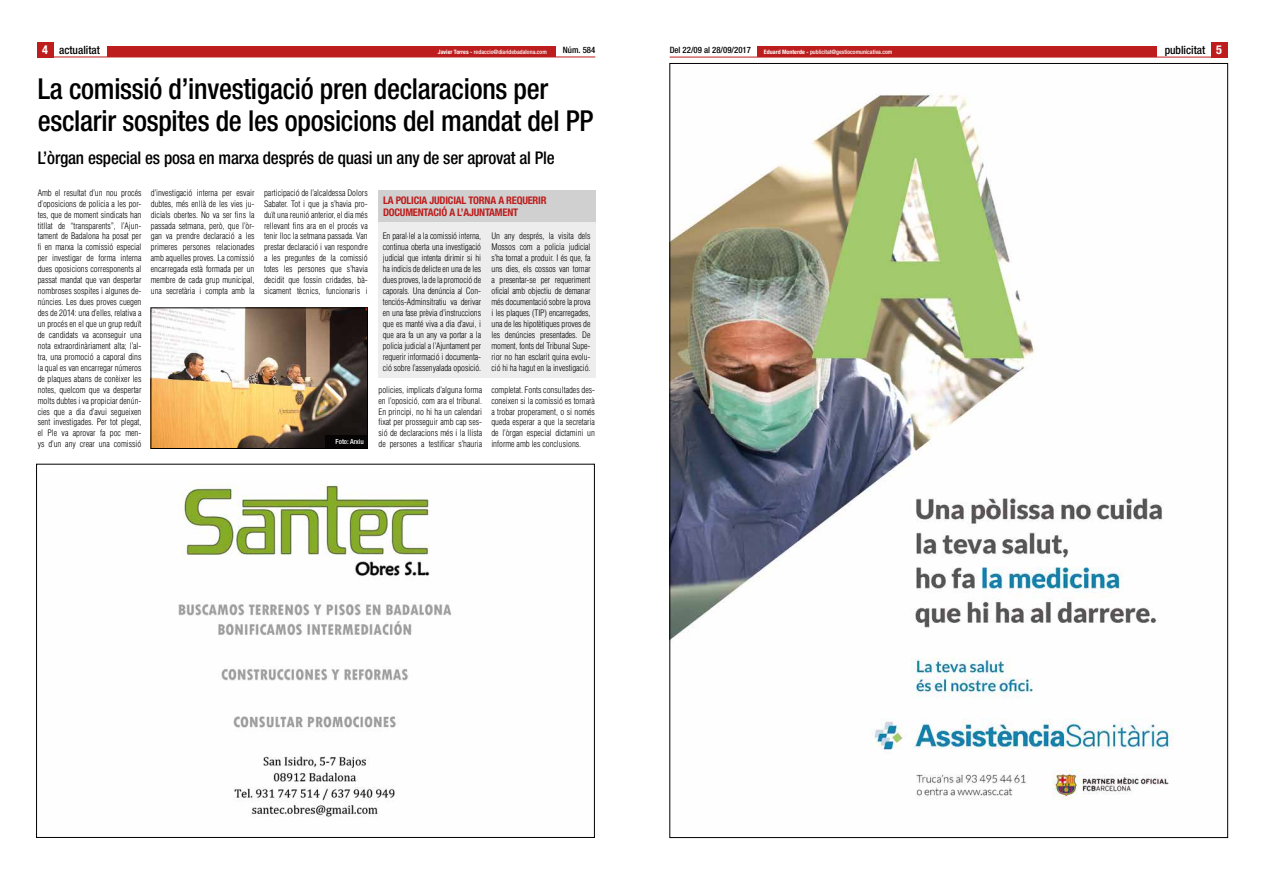
<style>
.page{position:relative;width:1265px;height:881px;background:#fff}
.page>*{position:absolute;margin:0;border:0;box-sizing:border-box;transform-origin:0 0}
.t1{font:500 condensed 28.88px/32.4px "Helvetica Neue";letter-spacing:-.01em;color:#000}
.t2{font:500 condensed 17.5px "Helvetica Neue";letter-spacing:-.01em;color:#000}
.t3{font:500 condensed 11.38px "Helvetica Neue";color:#000}
.t4{font:700 condensed 10.5px/12.2px "Helvetica Neue";letter-spacing:-.02em;color:#bd1d1d}
.t5{font:300 condensed 8.75px/10.9px "Helvetica";color:#000;text-align:justify}
.t6{font:500 condensed 8.75px "Helvetica Neue";color:#000}
.t7{font:500 condensed 7px "Helvetica Neue";color:#fff}
.t8{font:500 condensed 6.04px "Helvetica Neue";color:#fff}
.s1{font-weight:700;font-size:12.25px;color:#fff}
.s2{font-weight:700}
</style>
<div class="page">
<div style="left:1211px;top:42px;width:17px;height:15px;background:#bd1d1d"></div>
<hr style="left:670px;top:57px;width:558px;height:1px;background:#bd1d1d">
<div style="left:757px;top:46px;width:399px;height:11px;background:#bd1d1d"></div>
<hr style="left:37px;top:57px;width:558px;height:1px;background:#bd1d1d">
<div style="left:107px;top:46px;width:448px;height:11px;background:#bd1d1d"></div>
<div style="left:37px;top:42px;width:17px;height:15px;background:#bd1d1d"></div>
<img style="left:672px;top:93px;width:501px;height:707px">
<img style="left:178px;top:484px;width:274px;height:333px">
<img style="left:153px;top:310px;width:213px;height:136px">
<div style="left:151px;top:308px;width:217px;height:140px;border:1px solid #000"></div>
<div style="left:378px;top:190px;width:217px;height:32px;background:#d0d0d0"></div>
<div style="left:378px;top:222px;width:217px;height:156px;background:#ededed"></div>
<div style="left:325px;top:435px;width:43px;height:14px;background:#000"></div>
<h3 class="t3" style="left:42px;top:43px;width:59px"><span class="s1">4</span> actualitat</h3>
<p class="t8" style="left:438px;top:48px;width:110px"><span class="s2">Javier Torres -</span> redaccio@diaridebadalona.com</p>
<p class="t6" style="left:563px;top:45px;width:34px">Núm. 584</p>
<p class="t6" style="left:670px;top:45px;width:83px">Del 22/09 al 28/09/2017</p>
<p class="t8" style="left:764px;top:48px;width:130px"><span class="s2">Eduard Monterde -</span> publicitat@gestiocomunicativa.com</p>
<h3 class="t3" style="left:1165px;top:44px;width:59px">publicitat <span class="s1">5</span></h3>
<h1 class="t1" style="left:38px;top:72px;width:557px">La comissió d’investigació pren declaracions per esclarir sospites de les oposicions del mandat del PP</h1>
<h2 class="t2" style="left:38px;top:147px;width:518px">L’òrgan especial es posa en marxa després de quasi un any de ser aprovat al Ple</h2>
<p class="t5" style="left:38px;top:187px;width:105px">Amb el resultat d’un nou procés d’oposicions de policia a les por&shy;tes, que de moment sindicats han titllat de “transparents”, l’Ajun&shy;tament de Badalona ha posat per fi en marxa la comissió especial per investigar de forma interna dues oposicions corresponents al passat mandat que van despertar nombroses sospites i algunes de&shy;núncies. Les dues proves cuegen des de 2014: una d’elles, relativa a un procés en el que un grup reduït de candidats va aconseguir una nota extraordinàriament alta; l’al&shy;tra, una promoció a caporal dins la qual es van encarregar números de plaques abans de conèixer les notes, quelcom que va despertar molts dubtes i va propiciar denún&shy;cies que a dia d’avui segueixen sent investigades. Per tot plegat, el Ple va aprovar fa poc men&shy;ys d’un any crear una comissió</p>
<p class="t5" style="left:151px;top:187px;width:105px">d’investigació interna per esvair dubtes, més enllà de les vies ju&shy;dicials obertes. No va ser fins la passada setmana, però, que l’òr&shy;gan va prendre declaració a les primeres persones relacionades amb aquelles proves. La comissió encarregada està formada per un membre de cada grup municipal, una secretària i compta amb la</p>
<p class="t5" style="left:264px;top:187px;width:105px">participació de l’alcaldessa Dolors Sabater. Tot i que ja s’havia pro&shy;duït una reunió anterior, el dia més rellevant fins ara en el procés va tenir lloc la setmana passada. Van prestar declaració i van respondre a les preguntes de la comissió totes les persones que s’havia decidit que fossin cridades, bà&shy;sicament tècnics, funcionaris i</p>
<p class="t4" style="left:383px;top:194px;width:165px">LA POLICIA JUDICIAL TORNA A REQUERIR<br>DOCUMENTACIÓ A L’AJUNTAMENT</p>
<p class="t5" style="left:383px;top:231px;width:100px">En paral·lel a la comissió interna, continua oberta una investigació judicial que intenta dirimir si hi ha indicis de delicte en una de les dues proves, la de la promoció de caporals. Una denúncia al Con&shy;tenciós-Adminsitratiu va derivar en una fase prèvia d’instruccions que es manté viva a dia d’avui, i que ara fa un any va portar a la policia judicial a l’Ajuntament per requerir informació i documenta&shy;ció sobre l’assenyalada oposició.</p>
<p class="t5" style="left:492px;top:231px;width:100px">Un any després, la visita dels Mossos com a policia judicial s’ha tornat a produir. I és que, fa uns dies, els cossos van tornar a presentar-se per requeriment oficial amb objectiu de demanar més documentació sobre la prova i les plaques (TIP) encarregades, una de les hipotètiques proves de les denúncies presentades. De moment, fonts del Tribunal Supe&shy;rior no han esclarit quina evolu&shy;ció hi ha hagut en la investigació.</p>
<p class="t5" style="left:378px;top:384px;width:105px">policies, implicats d’alguna forma en l’oposició, com ara el tribunal.<br>En principi, no hi ha un calendari fixat per prosseguir amb cap ses&shy;sió de declaracions més i la llista de persones a testificar s’hauria</p>
<p class="t5" style="left:491px;top:384px;width:105px">completat. Fonts consultades des&shy;coneixen si la comissió es tornarà a trobar properament, o si només queda esperar a que la secretaria de l’òrgan especial dictamini un informe amb les conclusions.</p>
<p class="t7" style="left:336px;top:438px;width:30px">Foto: Arxiu</p>
</div>
